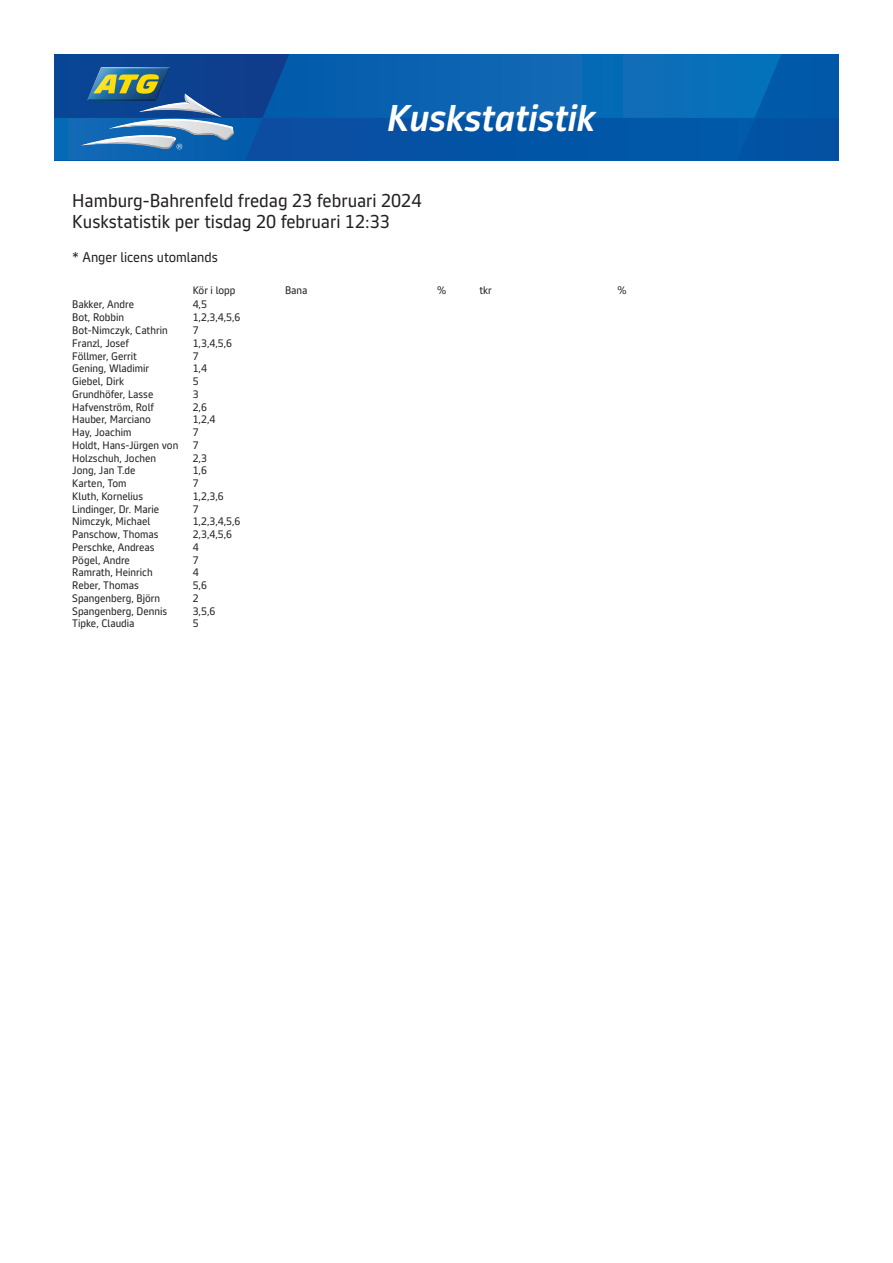
<style>
.page{position:relative;width:893px;height:1263px;background:#fff}
.page>*{position:absolute;margin:0;border:0;box-sizing:border-box;transform-origin:0 0}
.t1{font:italic 700 36px "ATG Text";color:#fff}
.t2{font:18px/21.6px "ATG Text";color:#231f20}
.t3{font:13.5px "ATG Text";color:#231f20}
.t4{font:10.5px "ATG Text";color:#231f20}
</style>
<div class="page">
<svg style="left:54px;top:54px;width:785px;height:106px"></svg>
<h1 class="t1" style="left:387px;top:100px;width:210px">Kuskstatistik</h1>
<h2 class="t2" style="left:72px;top:190px;width:351px">Hamburg-Bahrenfeld fredag 23 februari 2024<br>Kuskstatistik per tisdag 20 februari 12:33</h2>
<p class="t3" style="left:72px;top:250px;width:147px">* Anger licens utomlands</p>
<p class="t4" style="left:193px;top:285px;width:44px">Kör i lopp</p>
<p class="t4" style="left:285px;top:285px;width:24px">Bana</p>
<p class="t4" style="left:437px;top:285px;width:11px">%</p>
<p class="t4" style="left:479px;top:285px;width:14px">tkr</p>
<p class="t4" style="left:618px;top:285px;width:11px">%</p>
<p class="t4" style="left:72px;top:299px;width:63px">Bakker, Andre</p>
<p class="t4" style="left:193px;top:299px;width:16px">4,5</p>
<p class="t4" style="left:72px;top:312px;width:54px">Bot, Robbin</p>
<p class="t4" style="left:193px;top:312px;width:49px">1,2,3,4,5,6</p>
<p class="t4" style="left:72px;top:325px;width:97px">Bot-Nimczyk, Cathrin</p>
<p class="t4" style="left:193px;top:325px;width:7px">7</p>
<p class="t4" style="left:72px;top:338px;width:59px">Franzl, Josef</p>
<p class="t4" style="left:193px;top:338px;width:41px">1,3,4,5,6</p>
<p class="t4" style="left:72px;top:350px;width:66px">Föllmer, Gerrit</p>
<p class="t4" style="left:193px;top:350px;width:7px">7</p>
<p class="t4" style="left:72px;top:363px;width:78px">Gening, Wladimir</p>
<p class="t4" style="left:193px;top:363px;width:16px">1,4</p>
<p class="t4" style="left:72px;top:376px;width:53px">Giebel, Dirk</p>
<p class="t4" style="left:193px;top:376px;width:7px">5</p>
<p class="t4" style="left:72px;top:389px;width:83px">Grundhöfer, Lasse</p>
<p class="t4" style="left:193px;top:389px;width:7px">3</p>
<p class="t4" style="left:72px;top:401px;width:83px">Hafvenström, Rolf</p>
<p class="t4" style="left:193px;top:401px;width:16px">2,6</p>
<p class="t4" style="left:72px;top:414px;width:80px">Hauber, Marciano</p>
<p class="t4" style="left:193px;top:414px;width:24px">1,2,4</p>
<p class="t4" style="left:72px;top:427px;width:61px">Hay, Joachim</p>
<p class="t4" style="left:193px;top:427px;width:7px">7</p>
<p class="t4" style="left:72px;top:440px;width:108px">Holdt, Hans-Jürgen von</p>
<p class="t4" style="left:193px;top:440px;width:7px">7</p>
<p class="t4" style="left:72px;top:452px;width:85px">Holzschuh, Jochen</p>
<p class="t4" style="left:193px;top:452px;width:16px">2,3</p>
<p class="t4" style="left:72px;top:465px;width:65px">Jong, Jan T.de</p>
<p class="t4" style="left:193px;top:465px;width:16px">1,6</p>
<p class="t4" style="left:72px;top:478px;width:56px">Karten, Tom</p>
<p class="t4" style="left:193px;top:478px;width:7px">7</p>
<p class="t4" style="left:72px;top:491px;width:72px">Kluth, Kornelius</p>
<p class="t4" style="left:193px;top:491px;width:32px">1,2,3,6</p>
<p class="t4" style="left:72px;top:503px;width:88px">Lindinger, Dr. Marie</p>
<p class="t4" style="left:193px;top:503px;width:7px">7</p>
<p class="t4" style="left:72px;top:516px;width:80px">Nimczyk, Michael</p>
<p class="t4" style="left:193px;top:516px;width:49px">1,2,3,4,5,6</p>
<p class="t4" style="left:72px;top:529px;width:88px">Panschow, Thomas</p>
<p class="t4" style="left:193px;top:529px;width:41px">2,3,4,5,6</p>
<p class="t4" style="left:72px;top:542px;width:84px">Perschke, Andreas</p>
<p class="t4" style="left:193px;top:542px;width:7px">4</p>
<p class="t4" style="left:72px;top:554px;width:59px">Pögel, Andre</p>
<p class="t4" style="left:193px;top:554px;width:7px">7</p>
<p class="t4" style="left:72px;top:567px;width:82px">Ramrath, Heinrich</p>
<p class="t4" style="left:193px;top:567px;width:7px">4</p>
<p class="t4" style="left:72px;top:580px;width:68px">Reber, Thomas</p>
<p class="t4" style="left:193px;top:580px;width:16px">5,6</p>
<p class="t4" style="left:72px;top:593px;width:89px">Spangenberg, Björn</p>
<p class="t4" style="left:193px;top:593px;width:7px">2</p>
<p class="t4" style="left:72px;top:605px;width:97px">Spangenberg, Dennis</p>
<p class="t4" style="left:193px;top:605px;width:24px">3,5,6</p>
<p class="t4" style="left:72px;top:618px;width:64px">Tipke, Claudia</p>
<p class="t4" style="left:193px;top:618px;width:7px">5</p>
</div>
